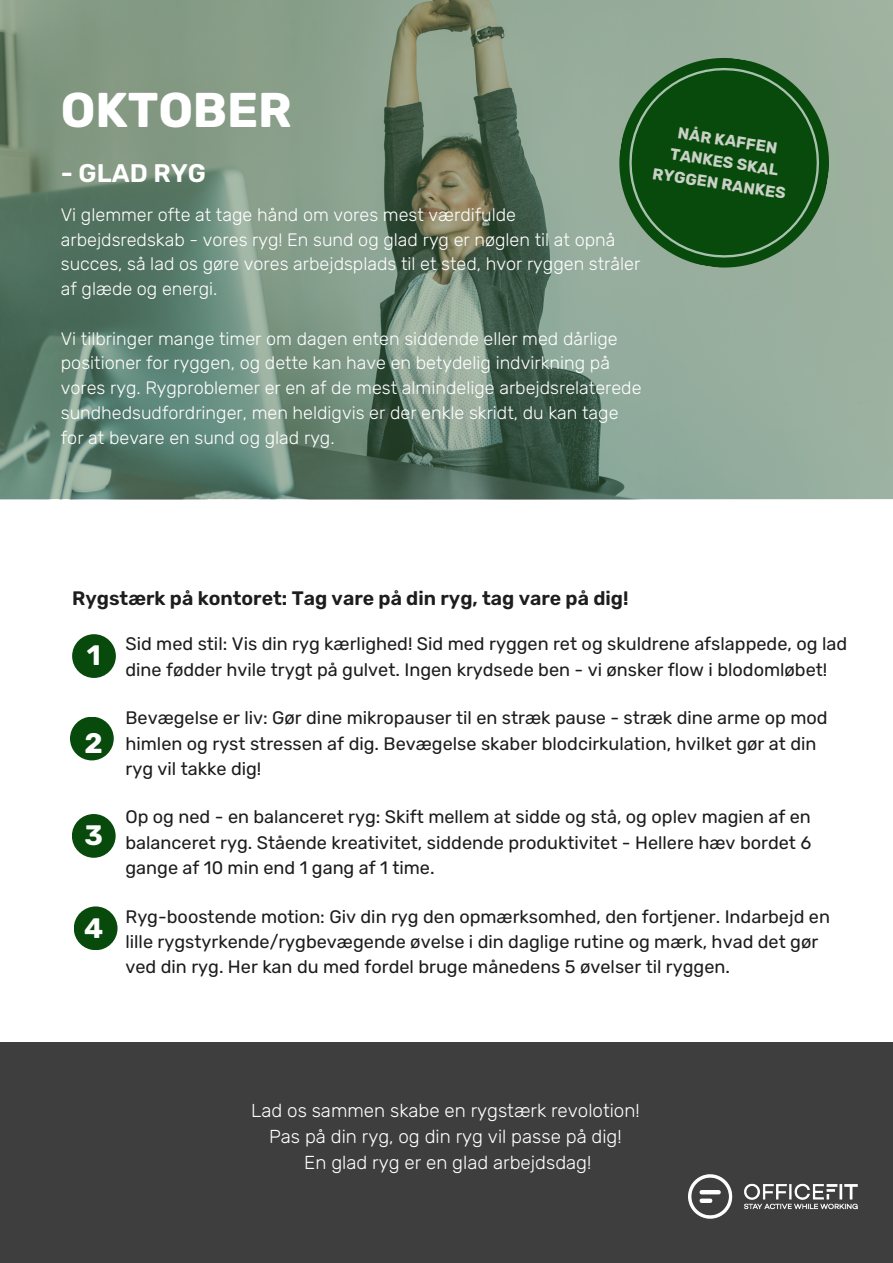
<style>
.page{position:relative;width:893px;height:1263px;background:#fff}
.page>*{position:absolute;margin:0;border:0;box-sizing:border-box;transform-origin:0 0}
.t1{font:700 48.75px "Rubik";color:#fff}
.t2{font:700 28.12px "Rubik";color:#fff}
.t3{font:600 25.5px "Rubik";color:#fff}
.t4{font:600 19.5px "Rubik";color:#1d1d1d}
.t5{font:300 18.75px "Rubik";color:#fff}
.t6{font:18.08px/25.3px "Rubik";color:#1d1d1d}
.t7{font:300 18px/24.8px "Rubik";color:#fff}
.t8{font:700 15.9px "Rubik";color:#cad1c6}
</style>
<div class="page">
<img style="left:0;top:0;width:893px;height:499px">
<div style="left:0;top:1041px;width:893px;height:222px;background:#3e3e3f"></div>
<img style="left:688px;top:1174px;width:169px;height:44px">
<div style="left:72px;top:634px;width:44px;height:44px;background:#074a0b;border-radius:50%"></div>
<div style="left:70px;top:717px;width:44px;height:43px;background:#074a0b;border-radius:50%"></div>
<div style="left:74px;top:906px;width:44px;height:44px;background:#074a0b;border-radius:50%"></div>
<div style="left:605px;top:43px;width:238px;height:239px;background:#99ae9e"></div>
<svg style="left:616px;top:55px;width:216px;height:216px;background:#316735"></svg>
<div style="left:72px;top:814px;width:44px;height:44px;background:#074a0b;border-radius:50%"></div>
<p class="t1" style="left:61px;top:81px;width:233px">OKTOBER</p>
<p class="t3" style="left:61px;top:158px;width:147px">- GLAD RYG</p>
<p class="t7" style="left:61px;top:202px;width:581px">Vi glemmer ofte at tage hånd om vores mest værdifulde arbejdsredskab - vores ryg! En sund og glad ryg er nøglen til at opnå succes, så lad os gøre vores arbejdsplads til et sted, hvor ryggen stråler af glæde og energi.</p>
<p class="t7" style="left:61px;top:326px;width:582px">Vi tilbringer mange timer om dagen enten siddende eller med dårlige positioner for ryggen, og dette kan have en betydelig indvirkning på vores ryg. Rygproblemer er en af de mest almindelige arbejdsrelaterede sundhedsudfordringer, men heldigvis er der enkle skridt, du kan tage for at bevare en sund og glad ryg.</p>
<p class="t8" style="left:679px;top:123px;width:102px;rotate:9deg">NÅR KAFFEN</p>
<p class="t8" style="left:654px;top:164px;width:136px;rotate:9deg">RYGGEN RANKES</p>
<p class="t8" style="left:672px;top:144px;width:111px;rotate:9deg">TANKES SKAL</p>
<p class="t4" style="left:72px;top:587px;width:558px">Rygstærk på kontoret: Tag vare på din ryg, tag vare på dig!</p>
<p class="t2" style="left:87px;top:639px;width:15px">1</p>
<p class="t2" style="left:85px;top:726px;width:20px">2</p>
<p class="t2" style="left:84px;top:819px;width:20px">3</p>
<p class="t2" style="left:84px;top:911px;width:21px">4</p>
<p class="t6" style="left:125px;top:631px;width:723px">Sid med stil: Vis din ryg kærlighed! Sid med ryggen ret og skuldrene afslappede, og lad dine fødder hvile trygt på gulvet. Ingen krydsede ben - vi ønsker flow i blodomløbet!</p>
<p class="t6" style="left:125px;top:705px;width:703px">Bevægelse er liv: Gør dine mikropauser til en stræk pause - stræk dine arme op mod himlen og ryst stressen af dig. Bevægelse skaber blodcirkulation, hvilket gør at din ryg vil takke dig!</p>
<p class="t6" style="left:125px;top:804px;width:687px;text-align:justify">Op og ned - en balanceret ryg: Skift mellem at sidde og stå, og oplev magien af en balanceret ryg. Stående kreativitet, siddende produktivitet - Hellere hæv bordet 6 gange af 10 min end 1 gang af 1 time.</p>
<p class="t6" style="left:125px;top:904px;width:706px">Ryg-boostende motion: Giv din ryg den opmærksomhed, den fortjener. Indarbejd en lille rygstyrkende/rygbevægende øvelse i din daglige rutine og mærk, hvad det gør ved din ryg. Her kan du med fordel bruge månedens 5 øvelser til ryggen.</p>
<p class="t5" style="left:251px;top:1099px;width:390px">Lad os sammen skabe en rygstærk revolotion!</p>
<p class="t5" style="left:269px;top:1125px;width:354px">Pas på din ryg, og din ryg vil passe på dig!</p>
<p class="t5" style="left:304px;top:1151px;width:288px">En glad ryg er en glad arbejdsdag!</p>
</div>
